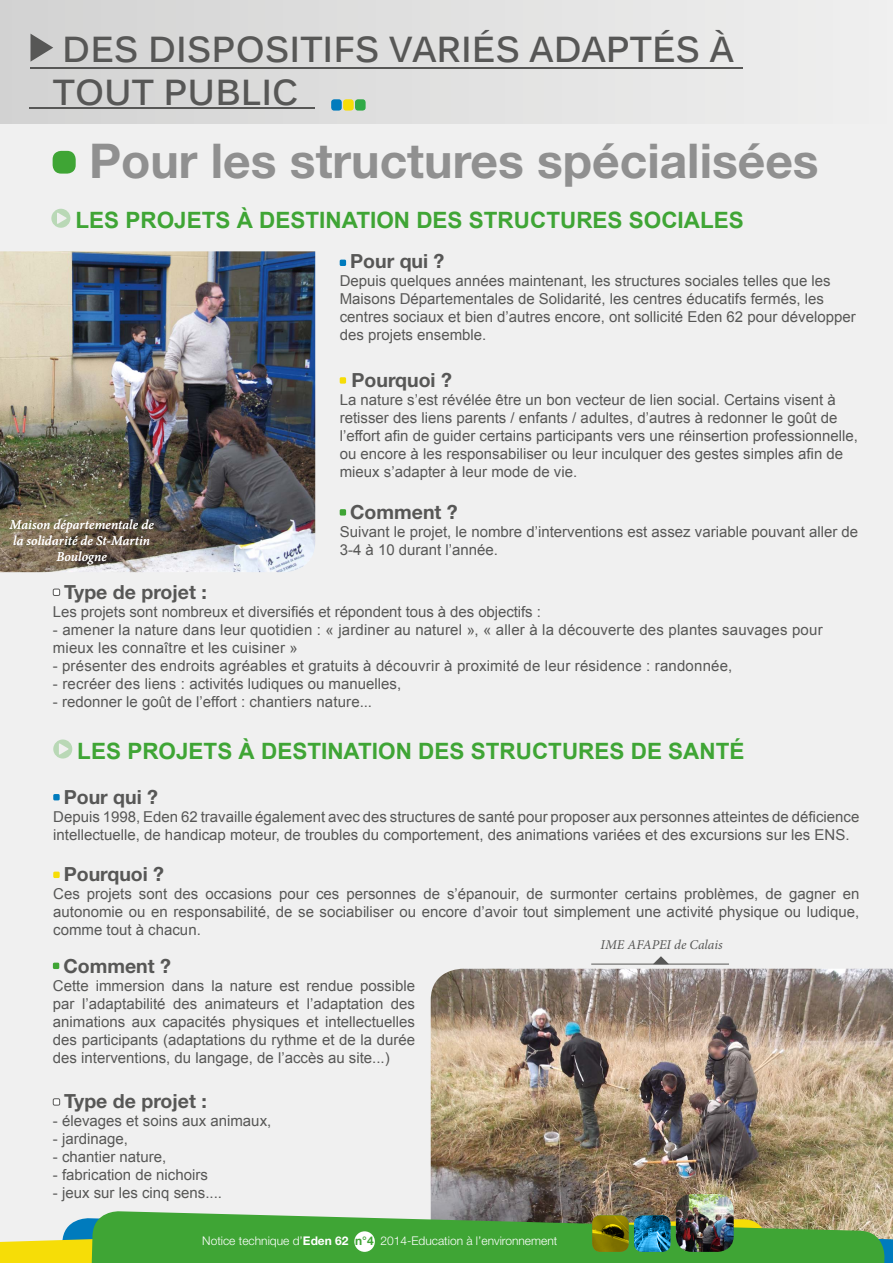
<style>
.page{position:relative;width:893px;height:1263px;background:#f0f0f0}
.page>*{position:absolute;margin:0;border:0;box-sizing:border-box;transform-origin:0 0}
.t1{font:700 48px "Helvetica Neue";color:#909090}
.t2{font:700 36px/43.2px "Kalinga";color:#575756}
.t3{font:700 22.5px "Arial";color:#3fa535}
.t4{font:700 19.5px "Helvetica Neue";color:#575756}
.t5{font:15px/18px "Arial";color:#575756}
.t6{font:italic 13.5px/16.2px "Minion Pro";letter-spacing:.01em;color:#fff;text-align:center}
.t7{font:italic 13.5px "Minion Pro";color:#575756}
.t8{font:300 12px "Helvetica Neue";color:#fff}
.s1{font-weight:700}
.s2{font-weight:700;color:#3fa535}
</style>
<div class="page">
<img style="left:431px;top:969px;width:462px;height:241px">
<div style="left:0;top:0;width:893px;height:123px;background:linear-gradient(to right,#d0d0cf,#eee)"></div>
<svg style="left:31px;top:34px;width:22px;height:28px"></svg>
<hr style="left:30px;top:67px;width:713px;height:1px;background:#575756">
<hr style="left:30px;top:107px;width:285px;height:2px;background:#575756">
<div style="left:331px;top:99px;width:11px;height:12px;background:#007bbd;border-radius:3px"></div>
<div style="left:343px;top:99px;width:11px;height:12px;background:#f6dd07;border-radius:3px"></div>
<div style="left:355px;top:99px;width:11px;height:12px;background:#31aa47;border-radius:3px"></div>
<img style="left:0;top:251px;width:315px;height:321px">
<svg style="left:53px;top:739px;width:19px;height:19px"></svg>
<div style="left:53px;top:794px;width:7px;height:6px;background:#007bbd;border-radius:2px"></div>
<div style="left:53px;top:872px;width:7px;height:6px;background:#f6dd07;border-radius:2px"></div>
<div style="left:53px;top:151px;width:23px;height:23px;background:#3fa535;border-radius:9px"></div>
<svg style="left:340px;top:260px;width:6px;height:6px"></svg>
<div style="left:340px;top:377px;width:6px;height:7px;background:#f6dd07;border-radius:2px"></div>
<div style="left:340px;top:509px;width:6px;height:7px;background:#3fa535;border-radius:2px"></div>
<hr style="left:591px;top:964px;width:138px;height:1px;background:#575756">
<svg style="left:653px;top:956px;width:16px;height:8px"></svg>
<div style="left:53px;top:589px;width:7px;height:6px;background:#fff;border-radius:2px"></div>
<div style="left:53px;top:589px;width:7px;height:7px;border:1px solid #575756;border-radius:2px"></div>
<svg style="left:51px;top:209px;width:19px;height:19px"></svg>
<svg style="left:53px;top:963px;width:6px;height:6px"></svg>
<div style="left:53px;top:1099px;width:7px;height:6px;background:#fff;border-radius:2px"></div>
<div style="left:53px;top:1098px;width:7px;height:7px;border:1px solid #575756;border-radius:2px"></div>
<svg style="left:0;top:1210px;width:893px;height:53px;background:#64aa4f"></svg>
<div style="left:354px;top:1231px;width:21px;height:21px;background:#fff;border-radius:50%"></div>
<img style="left:676px;top:1194px;width:58px;height:58px">
<img style="left:592px;top:1215px;width:37px;height:37px">
<svg style="left:592px;top:1215px;width:37px;height:37px"></svg>
<img style="left:634px;top:1215px;width:36px;height:37px">
<svg style="left:634px;top:1215px;width:36px;height:37px"></svg>
<h2 class="t2" style="left:53px;top:31px;width:682px">DES DISPOSITIFS VARIÉS ADAPTÉS À<br>TOUT PUBLIC</h2>
<h1 class="t1" style="left:89px;top:131px;width:731px">Pour les structures spécialisées</h1>
<h3 class="t3" style="left:75px;top:205px;width:670px">LES PROJETS À DESTINATION DES STRUCTURES SOCIALES</h3>
<p class="t6" style="left:10px;top:516px;width:146px">Maison départementale de la solidarité de St-Martin<br>Boulogne</p>
<h3 class="t4" style="left:350px;top:249px;width:96px">Pour qui ?</h3>
<p class="t5" style="left:340px;top:272px;width:518px">Depuis quelques années maintenant, les structures sociales telles que les Maisons Départementales de Solidarité, les centres éducatifs fermés, les centres sociaux et bien d’autres encore, ont sollicité Eden 62 pour développer des projets ensemble.</p>
<h3 class="t4" style="left:351px;top:368px;width:102px">Pourquoi ?</h3>
<p class="t5" style="left:340px;top:391px;width:520px">La nature s’est révélée être un bon vecteur de lien social. Certains visent à retisser des liens parents / enfants / adultes, d’autres à redonner le goût de l’effort afin de guider certains participants vers une réinsertion professionnelle, ou encore à les responsabiliser ou leur inculquer des gestes simples afin de mieux s’adapter à leur mode de vie.</p>
<h3 class="t4" style="left:350px;top:499px;width:109px">Comment ?</h3>
<p class="t5" style="left:340px;top:522px;width:520px">Suivant le projet, le nombre d’interventions est assez variable pouvant aller de<br>3-4 à 10 durant l’année.</p>
<h3 class="t4" style="left:64px;top:580px;width:144px">Type de projet :</h3>
<p class="t5" style="left:53px;top:603px;width:490px">Les projets sont nombreux et diversifiés et répondent tous à des objectifs :</p>
<p class="t5" style="left:53px;top:621px;width:771px">- amener la nature dans leur quotidien : « jardiner au naturel », « aller à la découverte des plantes sauvages pour mieux les connaître et les cuisiner »</p>
<p class="t5" style="left:53px;top:657px;width:681px">- présenter des endroits agréables et gratuits à découvrir à proximité de leur résidence : randonnée,</p>
<p class="t5" style="left:53px;top:675px;width:350px">- recréer des liens : activités ludiques ou manuelles,</p>
<p class="t5" style="left:53px;top:693px;width:321px">- redonner le goût de l’effort : chantiers nature...</p>
<h3 class="t3" style="left:77px;top:736px;width:669px">LES PROJETS À DESTINATION DES STRUCTURES DE SANTÉ</h3>
<h3 class="t4" style="left:64px;top:784px;width:96px">Pour qui ?</h3>
<p class="t5" style="left:53px;top:807px;width:808px">Depuis 1998, Eden 62 travaille également avec des structures de santé pour proposer aux personnes atteintes de déficience intellectuelle, de handicap moteur, de troubles du comportement, des animations variées et des excursions sur les ENS.</p>
<h3 class="t4" style="left:64px;top:862px;width:102px">Pourquoi ?</h3>
<p class="t5" style="left:53px;top:885px;width:808px;text-align:justify">Ces projets sont des occasions pour ces personnes de s’épanouir, de surmonter certains problèmes, de gagner en autonomie ou en responsabilité, de se sociabiliser ou encore d’avoir tout simplement une activité physique ou ludique, comme tout à chacun.</p>
<h3 class="t4" style="left:63px;top:954px;width:109px">Comment ?</h3>
<p class="t5" style="left:53px;top:977px;width:364px;text-align:justify">Cette immersion dans la nature est rendue possible par l’adaptabilité des animateurs et l’adaptation des animations aux capacités physiques et intellectuelles des participants (adaptations du rythme et de la durée des interventions, du langage, de l’accès au site...)</p>
<h3 class="t4" style="left:64px;top:1089px;width:144px">Type de projet :</h3>
<p class="t5" style="left:53px;top:1112px;width:220px">- élevages et soins aux animaux,</p>
<p class="t5" style="left:53px;top:1130px;width:77px">- jardinage,</p>
<p class="t5" style="left:53px;top:1148px;width:115px">- chantier nature,</p>
<p class="t5" style="left:53px;top:1166px;width:157px">- fabrication de nichoirs</p>
<p class="t5" style="left:53px;top:1184px;width:171px">- jeux sur les cinq sens....</p>
<p class="t8" style="left:202px;top:1233px;width:357px">Notice technique d’<span class="s1">Eden 62</span> <span class="s2">n°4</span> 2014-Education à l’environnement</p>
<p class="t7" style="left:600px;top:936px;width:124px">IME AFAPEI de Calais</p>
</div>
